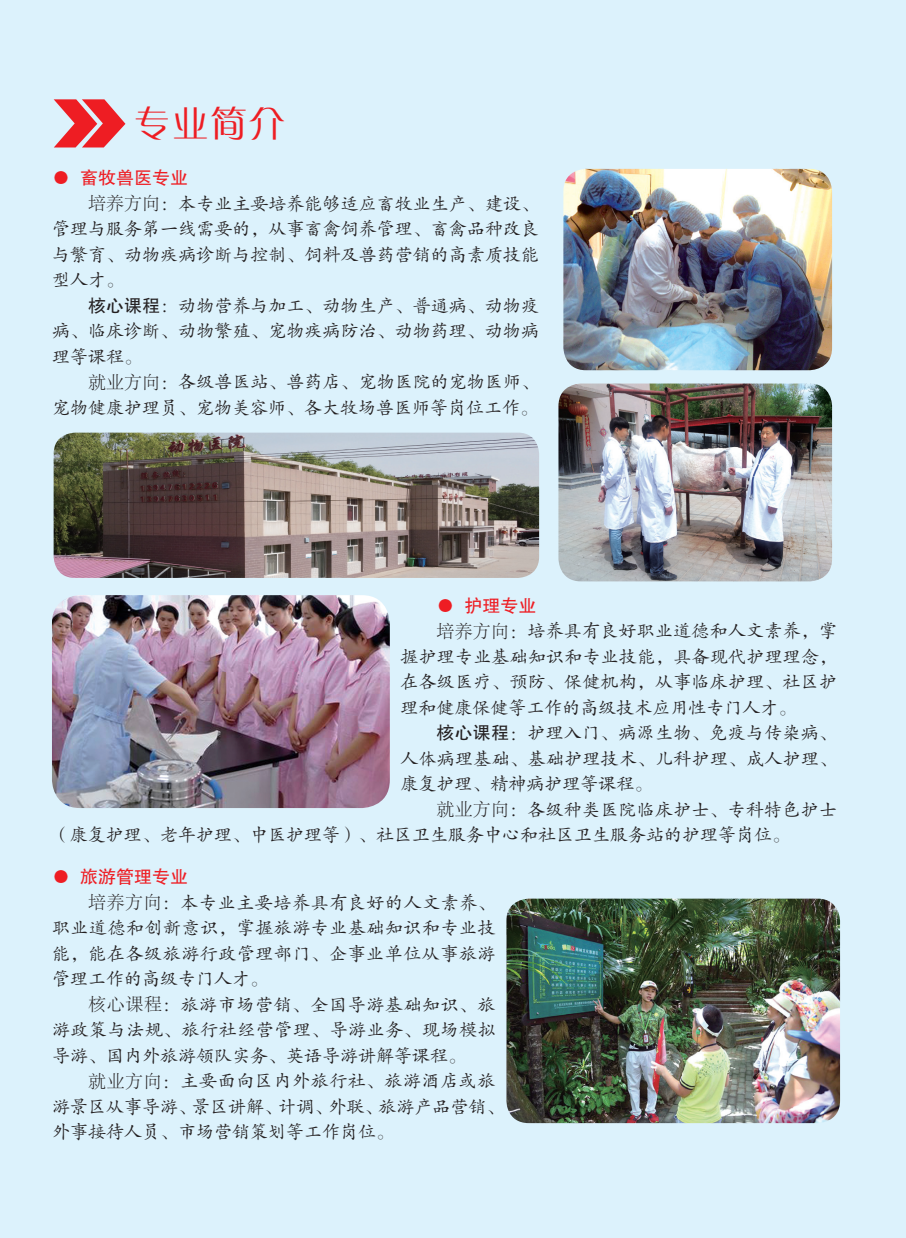
<style>
.page{position:relative;width:906px;height:1238px;background:#fff}
.page>*{position:absolute;margin:0;border:0;box-sizing:border-box;transform-origin:0 0}
.t1{font:36px "FZZQJW GB1 0";color:#ee1d23}
.t2{font:18px/25.5px "FZKTK GBK1 0";color:#231f20;text-align:justify}
.t3{font:18px "FZHTK GBK1 0";color:#ee1d23}
.s1{font-family:"Adobe Song Std";font-weight:300}
.s2{font-family:"FZHTK GBK1 0"}
</style>
<div class="page">
<div style="left:0;top:0;width:905px;height:1237px;background:#dcf2fc"></div>
<img style="left:52px;top:595px;width:338px;height:213px">
<svg style="left:54px;top:99px;width:71px;height:48px"></svg>
<img style="left:506px;top:898px;width:334px;height:225px">
<img style="left:563px;top:169px;width:269px;height:201px">
<img style="left:558px;top:383px;width:274px;height:198px">
<img style="left:54px;top:432px;width:485px;height:146px">
<h1 class="t1" style="left:134px;top:104px;width:153px">专业简介</h1>
<p class="t3" style="left:52px;top:168px;width:137px">● 畜牧兽医专业</p>
<p class="t2" style="left:52px;top:191px;width:488px;text-indent:36px"><span class="s1">培养方向：</span>本专业主要培养能够适应畜牧业生产、建设、管理与服务第一线需要的，从事畜禽饲养管理、畜禽品种改良与繁育、动物疾病诊断与控制、饲料及兽药营销的高素质技能型人才。</p>
<p class="t2" style="left:52px;top:293px;width:488px;text-indent:36px"><span class="s2">核心课程</span><span class="s1">：</span>动物营养与加工、动物生产、普通病、动物疫病、临床诊断、动物繁殖、宠物疾病防治、动物药理、动物病理等课程。</p>
<p class="t2" style="left:52px;top:370px;width:488px;text-align:right"><span class="s1">就业方向：</span>各级兽医站、兽药店、宠物医院的宠物医师、<br>宠物健康护理员、宠物美容师、各大牧场兽医师等岗位工作。</p>
<p class="t3" style="left:436px;top:595px;width:101px">● 护理专业</p>
<p class="t2" style="left:400px;top:618px;width:438px;text-indent:36px"><span class="s1">培养方向：</span>培养具有良好职业道德和人文素养，掌握护理专业基础知识和专业技能，具备现代护理理念，在各级医疗、预防、保健机构，从事临床护理、社区护理和健康保健等工作的高级技术应用性专门人才。</p>
<p class="t2" style="left:400px;top:720px;width:438px;text-indent:36px"><span class="s2">核心课程</span><span class="s1">：</span>护理入门、病源生物、免疫与传染病、人体病理基础、基础护理技术、儿科护理、成人护理、康复护理、精神病护理等课程。</p>
<p class="t2" style="left:52px;top:797px;width:786px;text-indent:384px"><span class="s1">就业方向：</span>各级种类医院临床护士、专科特色护士（康复护理、老年护理、中医护理等）、社区卫生服务中心和社区卫生服务站的护理等岗位。</p>
<p class="t3" style="left:52px;top:867px;width:137px">● 旅游管理专业</p>
<p class="t2" style="left:52px;top:890px;width:445px;text-indent:36px"><span class="s1">培养方向：</span>本专业主要培养具有良好的人文素养、职业道德和创新意识，掌握旅游专业基础知识和专业技能，能在各级旅游行政管理部门、企事业单位从事旅游管理工作的高级专门人才。</p>
<p class="t2" style="left:52px;top:992px;width:445px;text-indent:36px"><span class="s1">核心课程：</span>旅游市场营销、全国导游基础知识、旅游政策与法规、旅行社经营管理、导游业务、现场模拟导游、国内外旅游领队实务、英语导游讲解等课程。</p>
<p class="t2" style="left:52px;top:1068px;width:454px;text-align:left;text-indent:36px"><span class="s1">就业方向：</span>主要面向区内外旅行社、旅游酒店或旅游景区从事导游、景区讲解、计调、外联、旅游产品营销、外事接待人员、市场营销策划等工作岗位。</p>
</div>
